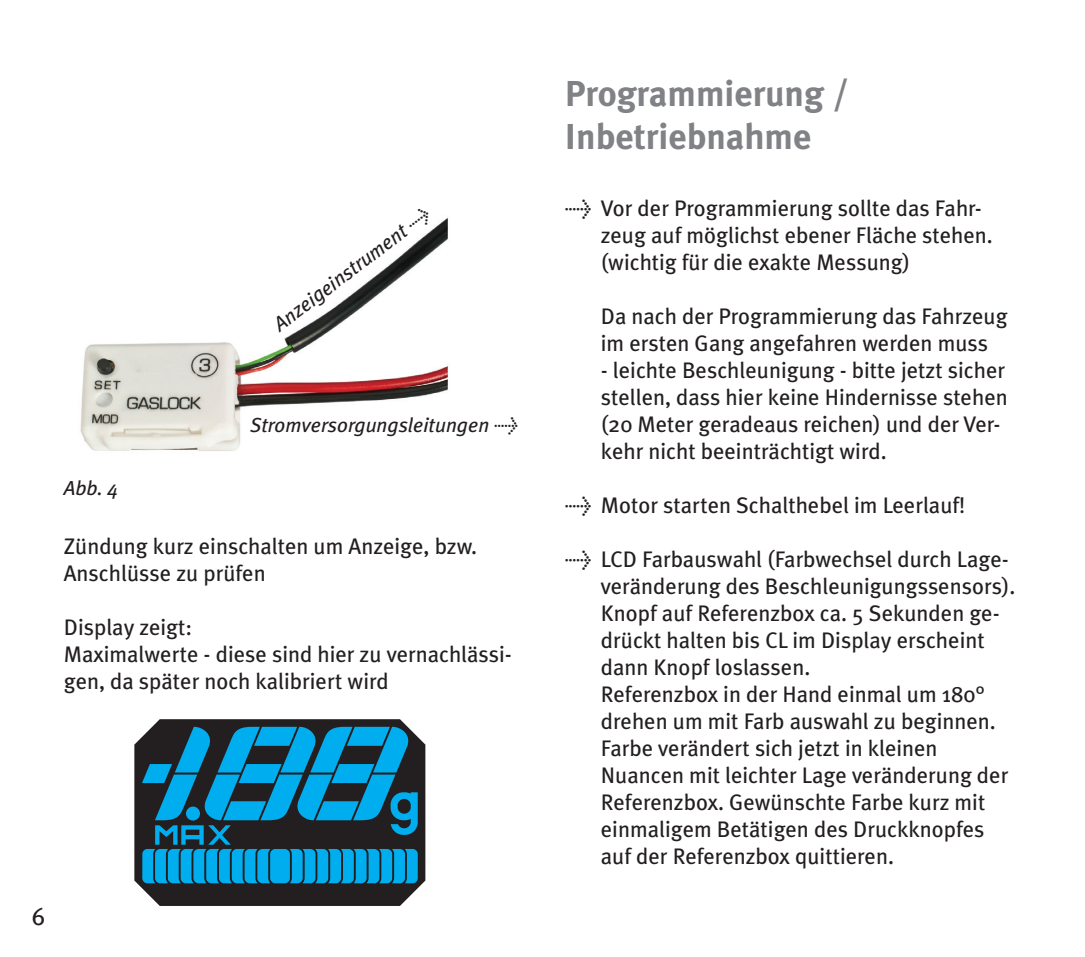
<style>
.page{position:relative;width:1085px;height:957px;background:#fff}
.page>*{position:absolute;margin:0;border:0;box-sizing:border-box;transform-origin:0 0}
.t1{font:700 36px/43.2px "Meta Plus";color:#808285}
.t2{font:24.75px "Meta Plus";color:#231f20}
.t3{font:22.5px/27px "Meta Plus";color:#231f20}
.t4{font:italic 20.25px "Meta Plus";color:#231f20}
</style>
<div class="page">
<img style="left:80px;top:217px;width:369px;height:234px">
<svg style="left:134px;top:719px;width:291px;height:187px;background:#3c3b3d"></svg>
<svg style="left:142px;top:727px;width:275px;height:156px;background:#106e92"></svg>
<div style="left:270px;top:849px;width:20px;height:34px;background:#00aeef;border-radius:5px"></div>
<p class="t4" style="left:269px;top:316px;width:191px;rotate:-37deg">Anzeigeinstrument &gt;</p>
<p class="t4" style="left:64px;top:476px;width:56px">Abb. 4</p>
<p class="t4" style="left:250px;top:413px;width:269px">Stromversorgungsleitungen &gt;</p>
<p class="t3" style="left:64px;top:532px;width:415px">Zündung kurz einschalten um Anzeige, bzw.<br>Anschlüsse zu prüfen</p>
<p class="t3" style="left:64px;top:613px;width:449px">Display zeigt:<br>Maximalwerte - diese sind hier zu vernachlässi&shy;gen, da später noch kalibriert wird</p>
<p class="t2" style="left:32px;top:902px;width:15px">6</p>
<h1 class="t1" style="left:564px;top:72px;width:286px">Programmierung /<br>Inbetriebnahme</h1>
<p class="t3" style="left:600px;top:194px;width:393px;text-indent:-36px">&gt; Vor der Programmierung sollte das Fahr&shy;zeug auf möglichst ebener Fläche stehen. (wichtig für die exakte Messung)</p>
<p class="t3" style="left:600px;top:302px;width:408px">Da nach der Programmierung das Fahrzeug im ersten Gang angefahren werden muss</p>
<p class="t3" style="left:600px;top:356px;width:408px">- leichte Beschleunigung - bitte jetzt sicher stellen, dass hier keine Hindernisse stehen (20 Meter geradeaus reichen) und der Ver&shy;kehr nicht beeinträchtigt wird.</p>
<p class="t3" style="left:564px;top:491px;width:402px">&gt; Motor starten Schalthebel im Leerlauf!</p>
<p class="t3" style="left:600px;top:545px;width:416px;text-indent:-36px">&gt; LCD Farbauswahl (Farbwechsel durch Lage&shy;veränderung des Beschleunigungssensors).<br>Knopf auf Referenzbox ca. 5 Sekunden ge&shy;drückt halten bis CL im Display erscheint dann Knopf loslassen.<br>Referenzbox in der Hand einmal um 180° drehen um mit Farb auswahl zu beginnen.<br>Farbe verändert sich jetzt in kleinen Nuancen mit leichter Lage veränderung der Referenzbox. Gewünschte Farbe kurz mit einmaligem Betätigen des Druckknopfes auf der Referenzbox quittieren.</p>
</div>
